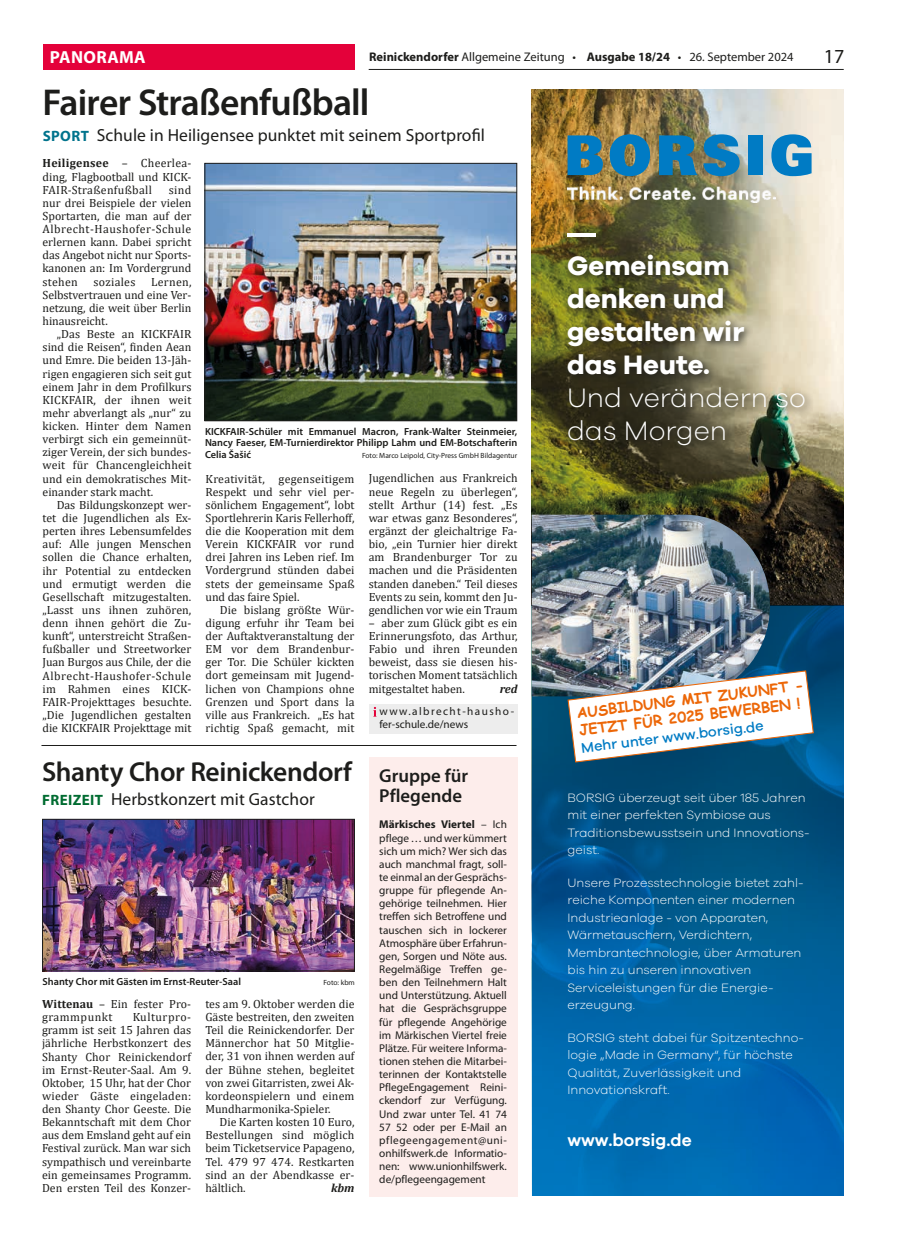
<style>
.page{position:relative;width:904px;height:1241px;background:#fff}
.page>*{position:absolute;margin:0;border:0;box-sizing:border-box;transform-origin:0 0}
.t1{font:600 37.5px "Myriad Pro";letter-spacing:-.025em;color:#1d1d1b}
.t2{font:700 27.5px/33px "Galano Grotesque";color:#fff}
.t3{font:300 27.5px/33px "Galano Grotesque";color:#fff}
.t4{font:600 27.5px "Myriad Pro";letter-spacing:-.015em;color:#1d1d1b}
.t5{font:20px "Myriad Pro";color:#1d1d1b}
.t6{font:600 18.75px/20px "Myriad Pro";color:#1d1d1b}
.t7{font:17.5px "Myriad Pro";letter-spacing:.005em;color:#1d1d1b}
.t8{font:600 17.5px "Galano Grotesque";color:#fff}
.t9{font:700 17.5px "Myriad Pro";letter-spacing:.02em;color:#fff}
.t10{font:700 14.5px/17.4px "Comic Sans MS";color:#ec6708}
.t11{font:500 14.5px "Galano Grotesque";color:#007bc4}
.t12{font:300 12.5px/17.5px "Galano Grotesque";color:#fff}
.t13{font:12.5px "Myriad Pro";color:#1d1d1b}
.t14{font:11.88px/13.1px "Cambria";color:#1d1d1b;text-align:justify}
.t15{font:11.88px "Cambria";letter-spacing:.025em;color:#1d1d1b}
.t16{font:italic 700 11.88px "Cambria";color:#1d1d1b}
.t17{font:11.25px/13.1px "Myriad Pro";color:#1d1d1b;text-align:justify}
.t18{font:11.25px/13.1px "Myriad Pro";letter-spacing:.125em;color:#1d1d1b}
.t19{font:600 10.25px/11.2px "Myriad Pro";color:#1d1d1b;text-align:justify}
.t20{font:7.5px "Myriad Pro";color:#1d1d1b}
.s1{font-weight:700}
.s2{font-weight:700;font-size:15px;color:#00738c}
.s3{font-weight:700;font-size:15px;color:#006c31}
</style>
<div class="page">
<hr style="left:369px;top:69px;width:474px;height:1px;background:#1d1d1b">
<div style="left:43px;top:44px;width:311px;height:25px;background:#e4013a"></div>
<div style="left:369px;top:757px;width:148px;height:439px;background:#fdedeb"></div>
<img style="left:531px;top:89px;width:312px;height:516px">
<svg style="left:531px;top:605px;width:312px;height:590px;background:#005d99"></svg>
<img style="left:531px;top:514px;width:239px;height:182px">
<svg style="left:567px;top:135px;width:36px;height:40px"></svg>
<svg style="left:609px;top:134px;width:41px;height:42px;background:#357e9c"></svg>
<svg style="left:659px;top:135px;width:38px;height:40px;background:#1c79a7"></svg>
<svg style="left:703px;top:134px;width:36px;height:42px;background:#3183ae"></svg>
<div style="left:748px;top:135px;width:14px;height:40px;background:#007bc4"></div>
<svg style="left:771px;top:134px;width:40px;height:42px;background:#469ac9"></svg>
<img style="left:567px;top:186px;width:208px;height:16px">
<hr style="left:567px;top:234px;width:29px;height:3px;background:#fff">
<svg style="left:567px;top:669px;width:247px;height:94px"></svg>
<div style="left:563px;top:250px;width:251px;height:205px;background:#1d1d1b;opacity:.89"></div>
<img style="left:207px;top:165px;width:308px;height:254px">
<div style="left:205px;top:163px;width:312px;height:258px;border:1px solid #1d1d1b"></div>
<img style="left:44px;top:821px;width:308px;height:147px">
<div style="left:42px;top:819px;width:312px;height:151px;border:1px solid #1d1d1b"></div>
<div style="left:369px;top:704px;width:149px;height:29px;background:#ededed"></div>
<svg style="left:373px;top:707px;width:3px;height:9px"></svg>
<hr style="left:41px;top:745px;width:475px;height:1px;background:#1d1d1b">
<h3 class="t9" style="left:50px;top:46px;width:97px">PANORAMA</h3>
<p class="t13" style="left:369px;top:49px;width:426px"><span class="s1">Reinickendorfer</span> Allgemeine Zeitung • <span class="s1">Ausgabe 18/24</span> • 26. September 2024</p>
<h3 class="t5" style="left:823px;top:44px;width:22px">17</h3>
<h1 class="t1" style="left:43px;top:78px;width:328px">Fairer Straßenfußball</h1>
<h3 class="t7" style="left:43px;top:124px;width:444px"><span class="s2">SPORT</span> Schule in Heiligensee punktet mit seinem Sportprofil</h3>
<p class="t14" style="left:43px;top:157px;width:150px"><span class="s1">Heiligensee</span> – Cheerlea&shy;ding, Flagbootball und KICK-FAIR-Straßenfußball</p>
<p class="t14" style="left:43px;top:183px;width:150px;text-indent:126px">sind nur drei Beispiele der vielen Sportarten, die man auf der Albrecht-Haushofer-Schule erlernen kann. Dabei spricht das Angebot nicht nur Sports&shy;kanonen an: Im Vordergrund stehen</p>
<p class="t15" style="left:93px;top:274px;width:44px">soziales</p>
<p class="t14" style="left:43px;top:275px;width:150px;text-indent:109px">Lernen, Selbstvertrauen und eine Ver&shy;netzung, die weit über Berlin hinausreicht.</p>
<p class="t14" style="left:43px;top:327px;width:150px;text-indent:14px">„Das Beste an KICKFAIR sind die Reisen“, finden Aean und Emre. Die beiden 13-Jäh&shy;rigen engagieren sich seit gut einem Jahr in dem Profilkurs KICKFAIR, der ihnen weit mehr abverlangt als „nur“ zu kicken. Hinter dem Namen verbirgt sich ein gemeinnüt&shy;ziger Verein, der sich bundes&shy;weit für Chancengleichheit und ein demokratisches Mit&shy;einander stark macht.</p>
<p class="t14" style="left:43px;top:498px;width:150px;text-indent:14px">Das Bildungskonzept wer&shy;tet die Jugendlichen als Ex&shy;perten ihres Lebensumfeldes auf: Alle jungen Menschen sollen die Chance erhalten, ihr Potential zu entdecken und ermutigt werden die Gesellschaft mitzugestalten. „Lasst uns ihnen zuhören, denn ihnen gehört die Zu&shy;kunft“, unterstreicht Straßen&shy;fußballer und Streetworker Juan Burgos aus Chile, der die Albrecht-Haushofer-Schule im Rahmen eines KICK-FAIR-Projekttages besuchte. „Die Jugendlichen gestalten die KICKFAIR Projekttage mit</p>
<p class="t19" style="left:205px;top:425px;width:314px">KICKFAIR-Schüler mit Emmanuel Macron, Frank-Walter Steinmeier, Nancy Faeser, EM-Turnierdirektor Philipp Lahm und EM-Botschafterin Celia Šašić</p>
<p class="t20" style="left:362px;top:450px;width:157px">Foto: Marco Leipold, City-Press GmbH Bildagentur</p>
<p class="t14" style="left:206px;top:472px;width:150px">Kreativität, gegenseitigem Respekt und sehr viel per&shy;sönlichem Engagement“, lobt Sportlehrerin Karis Fellerhoff, die die Kooperation mit dem Verein KICKFAIR vor rund drei Jahren ins Leben rief. Im Vordergrund stünden dabei stets der gemeinsame Spaß und das faire Spiel.</p>
<p class="t14" style="left:206px;top:603px;width:150px;text-indent:14px">Die bislang größte Wür&shy;digung erfuhr ihr Team bei der Auftaktveranstaltung der EM vor dem Brandenbur&shy;ger Tor. Die Schüler kickten dort gemeinsam mit Jugend&shy;lichen von Champions ohne Grenzen und Sport dans la ville aus Frankreich. „Es hat richtig Spaß gemacht, mit</p>
<p class="t14" style="left:369px;top:471px;width:150px">Jugendlichen aus Frankreich neue Regeln zu überlegen“, stellt Arthur (14) fest. „Es war etwas ganz Besonderes“, ergänzt der gleichaltrige Fa&shy;bio, „ein Turnier hier direkt am Brandenburger Tor zu machen und die Präsidenten standen daneben.“ Teil dieses Events zu sein, kommt den Ju&shy;gendlichen vor wie ein Traum</p>
<p class="t14" style="left:369px;top:616px;width:150px">– aber zum Glück gibt es ein Erinnerungsfoto, das Arthur, Fabio und ihren Freunden beweist, dass sie diesen his&shy;torischen Moment tatsächlich mitgestaltet haben.</p>
<p class="t16" style="left:499px;top:680px;width:19px">red</p>
<p class="t18" style="left:379px;top:704px;width:136px">www.albrecht-hausho&shy;fer-schule.de/news</p>
<h2 class="t4" style="left:42px;top:754px;width:311px">Shanty Chor Reinickendorf</h2>
<h3 class="t7" style="left:42px;top:788px;width:274px"><span class="s3">FREIZEIT</span> Herbstkonzert mit Gastchor</h3>
<p class="t19" style="left:43px;top:975px;width:200px">Shanty Chor mit Gästen im Ernst-Reuter-Saal</p>
<p class="t20" style="left:323px;top:977px;width:33px">Foto: kbm</p>
<p class="t14" style="left:42px;top:997px;width:151px"><span class="s1">Wittenau</span> – Ein fester Pro&shy;grammpunkt</p>
<p class="t14" style="left:42px;top:1010px;width:151px;text-indent:91px">Kulturpro&shy;gramm ist seit 15 Jahren das jährliche Herbstkonzert des Shanty Chor Reinickendorf im Ernst-Reuter-Saal. Am 9.<br>Oktober, 15 Uhr, hat der Chor wieder Gäste eingeladen: den Shanty Chor Geeste. Die Bekanntschaft mit dem Chor aus dem Emsland geht auf ein Festival zurück. Man war sich sympathisch und vereinbarte ein gemeinsames Programm.<br>Den ersten Teil des Konzer-</p>
<p class="t14" style="left:205px;top:997px;width:151px">tes am 9. Oktober werden die Gäste bestreiten, den zweiten Teil die Reinickendorfer. Der Männerchor hat 50 Mitglie&shy;der, 31 von ihnen werden auf der Bühne stehen, begleitet von zwei Gitarristen, zwei Ak&shy;kordeonspielern und einem Mundharmonika-Spieler.</p>
<p class="t14" style="left:205px;top:1115px;width:151px;text-indent:14px">Die Karten kosten 10 Euro, Bestellungen sind möglich beim Ticketservice Papageno, Tel. 479 97 474. Restkarten sind an der Abendkasse er&shy;hältlich.</p>
<p class="t16" style="left:331px;top:1179px;width:25px">kbm</p>
<h3 class="t6" style="left:379px;top:765px;width:90px">Gruppe für<br>Pflegende</h3>
<p class="t17" style="left:379px;top:817px;width:129px"><span class="s1">Märkisches Viertel</span> – Ich pflege … und wer kümmert sich um mich? Wer sich das auch manchmal fragt, soll&shy;te einmal an der Gesprächs&shy;gruppe für pflegende An&shy;gehörige teilnehmen. Hier treffen sich Betroffene und tauschen sich in lockerer Atmosphäre über Erfahrun&shy;gen, Sorgen und Nöte aus.<br>Regelmäßige Treffen ge&shy;ben den Teilnehmern Halt und Unterstützung. Aktuell hat die Gesprächsgruppe für pflegende Angehörige im Märkischen Viertel freie Plätze. Für weitere Informa&shy;tionen stehen die Mitarbei&shy;terinnen der Kontaktstelle PflegeEngagement Reini&shy;ckendorf zur Verfügung.<br>Und zwar unter Tel. 41 74<br>57 52 oder per E-Mail an pflegeengagement@uni&shy;onhilfswerk.de Informatio&shy;nen: www.unionhilfswerk. de/pflegeengagement</p>
<h2 class="t2" style="left:567px;top:248px;width:179px">Gemeinsam denken und gestalten wir das Heute.</h2>
<h2 class="t3" style="left:567px;top:380px;width:240px">Und verändern so das Morgen</h2>
<p class="t10" style="left:576px;top:703px;width:230px;rotate:-7deg">AUSBILDUNG MIT ZUKUNFT -<br>JETZT FÜR 2025 BEWERBEN !</p>
<p class="t11" style="left:580px;top:739px;width:185px;rotate:-7deg">Mehr unter www.borsig.de</p>
<p class="t12" style="left:567px;top:788px;width:244px">BORSIG überzeugt seit über 185 Jahren mit einer perfekten Symbiose aus<br>Traditionsbewusstsein und Innovations&shy;geist.</p>
<p class="t12" style="left:567px;top:873px;width:237px">Unsere Prozesstechnologie bietet zahl&shy;reiche Komponenten einer modernen<br>Industrieanlage - von Apparaten,<br>Wärmetauschern, Verdichtern,<br>Membrantechnologie, über Armaturen bis hin zu unseren innovativen<br>Serviceleistungen für die Energie&shy;erzeugung.</p>
<p class="t12" style="left:567px;top:1028px;width:238px">BORSIG steht dabei für Spitzentechno&shy;logie „Made in Germany“, für höchste<br>Qualität, Zuverlässigkeit und<br>Innovationskraft.</p>
<h3 class="t8" style="left:567px;top:1129px;width:126px">www.borsig.de</h3>
</div>
